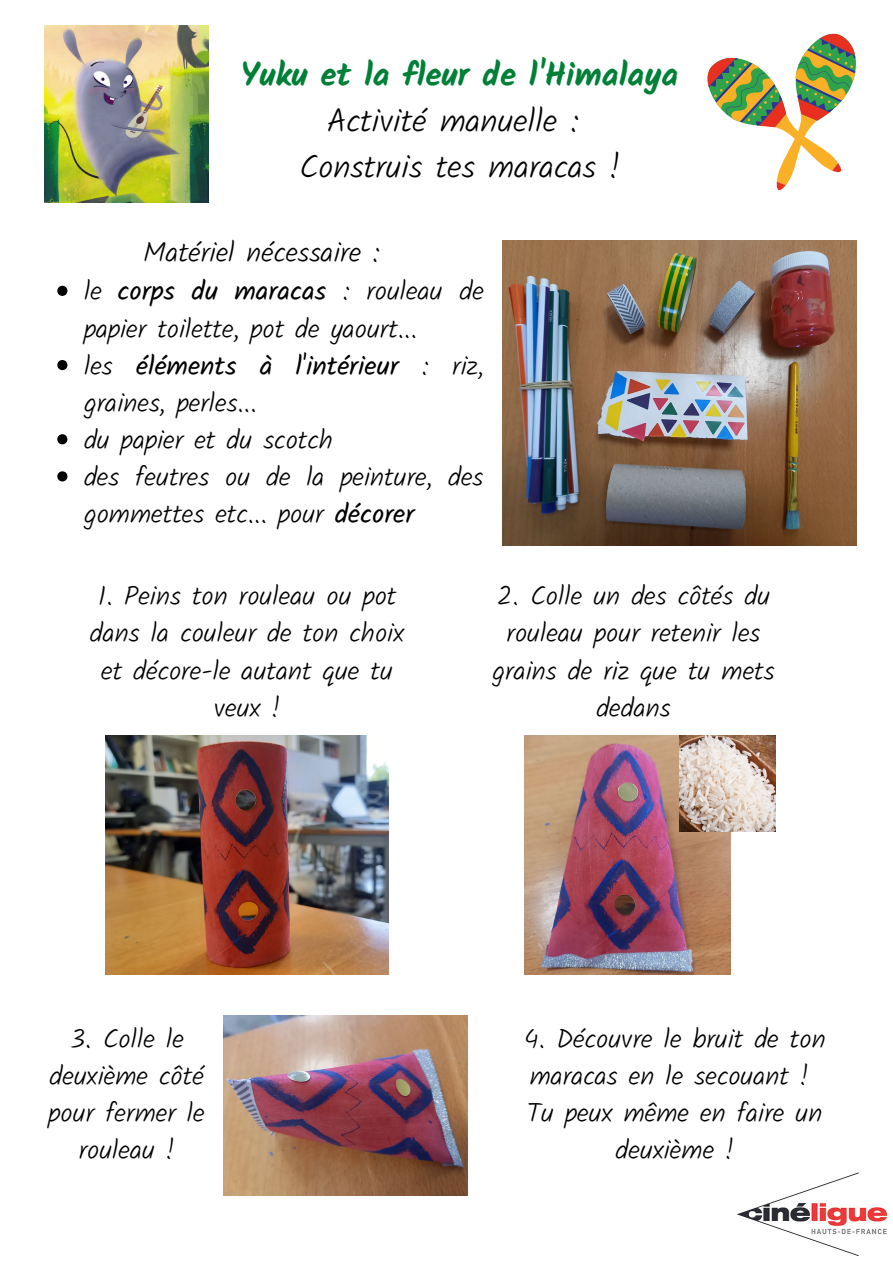
<style>
.page{position:relative;width:893px;height:1264px;background:#fff}
.page>*{position:absolute;margin:0;border:0;box-sizing:border-box;transform-origin:0 0}
.t1{font:300 33px/46px "Kalam";color:#000;text-align:center}
.t2{font:700 33px "Kalam";color:#008037}
.t3{font:300 28.5px "Kalam";color:#000}
.t4{font:300 27px/37px "Kalam";color:#000;text-align:center}
.s1{font-weight:400}
</style>
<div class="page">
<svg style="left:707px;top:34px;width:148px;height:156px"></svg>
<img style="left:737px;top:1172px;width:149px;height:83px">
<img style="left:502px;top:240px;width:354px;height:305px">
<img style="left:105px;top:735px;width:283px;height:239px">
<img style="left:524px;top:735px;width:206px;height:239px">
<img style="left:679px;top:735px;width:96px;height:96px">
<img style="left:223px;top:1015px;width:244px;height:180px">
<svg style="left:57px;top:286px;width:10px;height:10px"></svg>
<svg style="left:57px;top:360px;width:10px;height:10px"></svg>
<svg style="left:57px;top:434px;width:10px;height:10px"></svg>
<svg style="left:57px;top:471px;width:10px;height:10px"></svg>
<img style="left:45px;top:25px;width:163px;height:178px">
<p class="t2" style="left:241px;top:55px;width:439px">Yuku et la fleur de l'Himalaya</p>
<p class="t1" style="left:299px;top:98px;width:322px">Activité manuelle :<br>Construis tes maracas !</p>
<p class="t3" style="left:143px;top:236px;width:239px">Matériel nécessaire :</p>
<p class="t4" style="left:84px;top:272px;width:401px;text-align:left">le <span class="s1">corps du maracas</span> : rouleau de papier toilette, pot de yaourt...<br>les <span class="s1">éléments à l'intérieur</span> : riz, graines, perles...<br>du papier et du scotch<br>des feutres ou de la peinture, des gommettes etc... pour <span class="s1">décorer</span></p>
<p class="t4" style="left:90px;top:577px;width:316px">1. Peins ton rouleau ou pot dans la couleur de ton choix et décore-le autant que tu veux !</p>
<p class="t4" style="left:492px;top:577px;width:284px">2. Colle un des côtés du rouleau pour retenir les grains de riz que tu mets dedans</p>
<p class="t4" style="left:49px;top:1019px;width:158px">3. Colle le deuxième côté pour fermer le rouleau !</p>
<p class="t4" style="left:523px;top:1019px;width:303px">4. Découvre le bruit de ton maracas en le secouant !<br>Tu peux même en faire un deuxième !</p>
</div>
